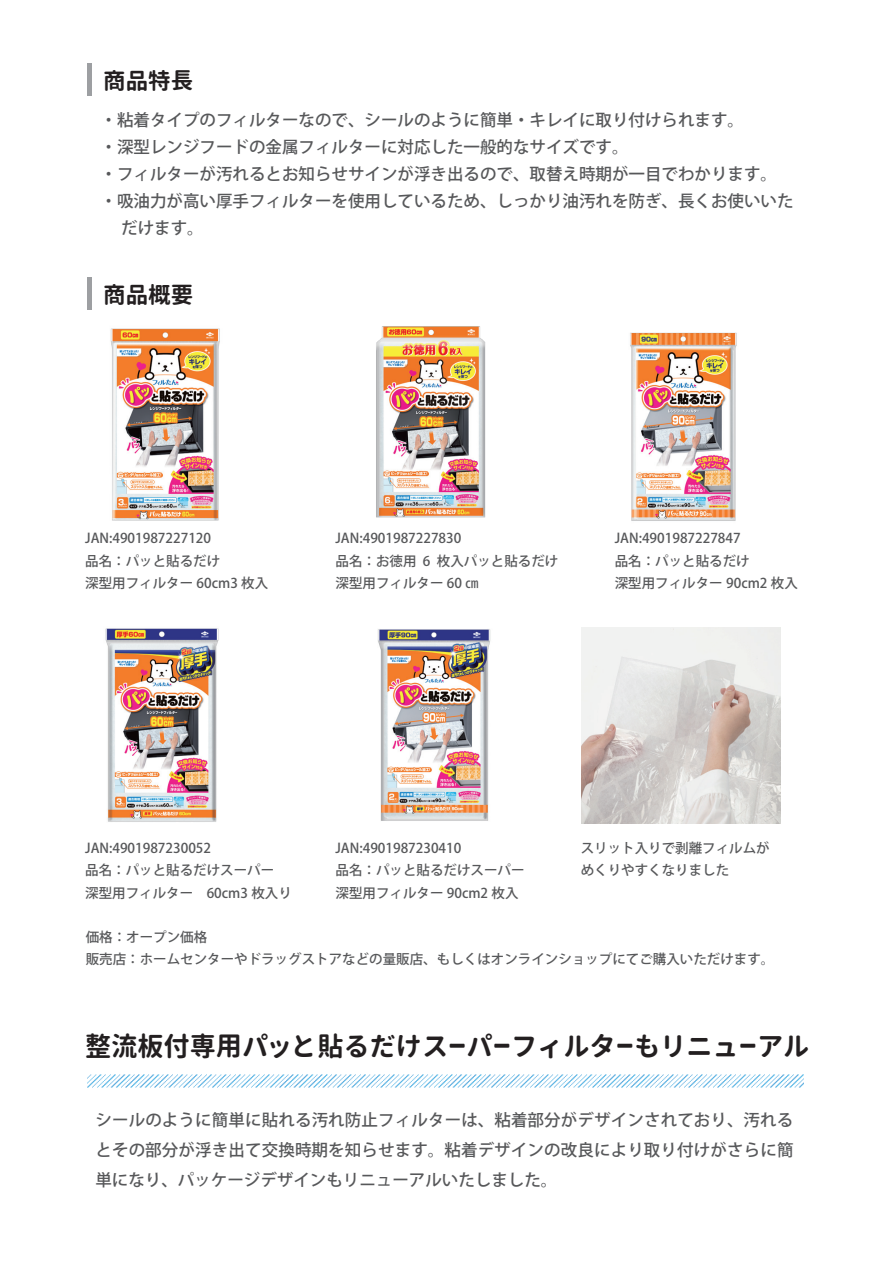
<style>
.page{position:relative;width:893px;height:1263px;background:#fff}
.page>*{position:absolute;margin:0;border:0;box-sizing:border-box;transform-origin:0 0}
.t1{font:26.7px "Gen Jyuu Gothic Monospace Bold";color:#231f20}
.t2{font:22.5px "Gen Jyuu Gothic Monospace Bold";color:#231f20}
.t3{font:500 16.5px/27px "Koz Go Pr 6 N";color:#57585a;text-align:justify}
.t4{font:500 13.5px/22.5px "Koz Go Pr 6 N";color:#57585a}
</style>
<div class="page">
<div style="left:87px;top:63px;width:5px;height:32px;background:#9d9fa2"></div>
<div style="left:87px;top:277px;width:5px;height:33px;background:#9d9fa2"></div>
<img style="left:87px;top:1074px;width:716px;height:14px">
<img style="left:376px;top:326px;width:110px;height:192px">
<img style="left:377px;top:629px;width:114px;height:192px">
<img style="left:630px;top:332px;width:107px;height:189px">
<img style="left:105px;top:628px;width:114px;height:194px">
<img style="left:110px;top:328px;width:110px;height:192px">
<img style="left:581px;top:627px;width:199px;height:196px">
<h2 class="t2" style="left:103px;top:64px;width:91px">商品特長</h2>
<p class="t3" style="left:101px;top:107px;width:695px;text-align:left">・粘着タイプのフィルターなので、シールのように簡単・キレイに取り付けられます。<br>・深型レンジフードの金属フィルターに対応した一般的なサイズです。<br>・フィルターが汚れるとお知らせサインが浮き出るので、取替え時期が一目でわかります。・吸油力が高い厚手フィルターを使用しているため、しっかり油汚れを防ぎ、長くお使いいた　だけます。</p>
<h2 class="t2" style="left:103px;top:278px;width:91px">商品概要</h2>
<p class="t4" style="left:85px;top:527px;width:185px">JAN:4901987227120<br>品名：パッと貼るだけ<br>深型用フィルター 60cm3 枚入</p>
<p class="t4" style="left:335px;top:527px;width:224px">JAN:4901987227830<br>品名：お徳用 6 枚入パッと貼るだけ深型用フィルター 60 ㎝</p>
<p class="t4" style="left:615px;top:527px;width:185px">JAN:4901987227847<br>品名：パッと貼るだけ<br>深型用フィルター 90cm2 枚入</p>
<p class="t4" style="left:85px;top:836px;width:208px">JAN:4901987230052<br>品名：パッと貼るだけスーパー<br>深型用フィルター　60cm3 枚入り</p>
<p class="t4" style="left:335px;top:837px;width:190px">JAN:4901987230410<br>品名：パッと貼るだけスーパー深型用フィルター 90cm2 枚入</p>
<p class="t4" style="left:581px;top:837px;width:190px">スリット入りで剥離フィルムがめくりやすくなりました</p>
<p class="t4" style="left:86px;top:926px;width:690px">価格：オープン価格<br>販売店：ホームセンターやドラッグストアなどの量販店、もしくはオンラインショップにてご購入いただけます。</p>
<h1 class="t1" style="left:85px;top:1027px;width:726px">整流板付専用パッと貼るだけスーパーフィルターもリニューアル</h1>
<p class="t3" style="left:95px;top:1105px;width:700px;line-height:30px">シールのように簡単に貼れる汚れ防止フィルターは、粘着部分がデザインされており、汚れるとその部分が浮き出て交換時期を知らせます。粘着デザインの改良により取り付けがさらに簡単になり、パッケージデザインもリニューアルいたしました。</p>
</div>
